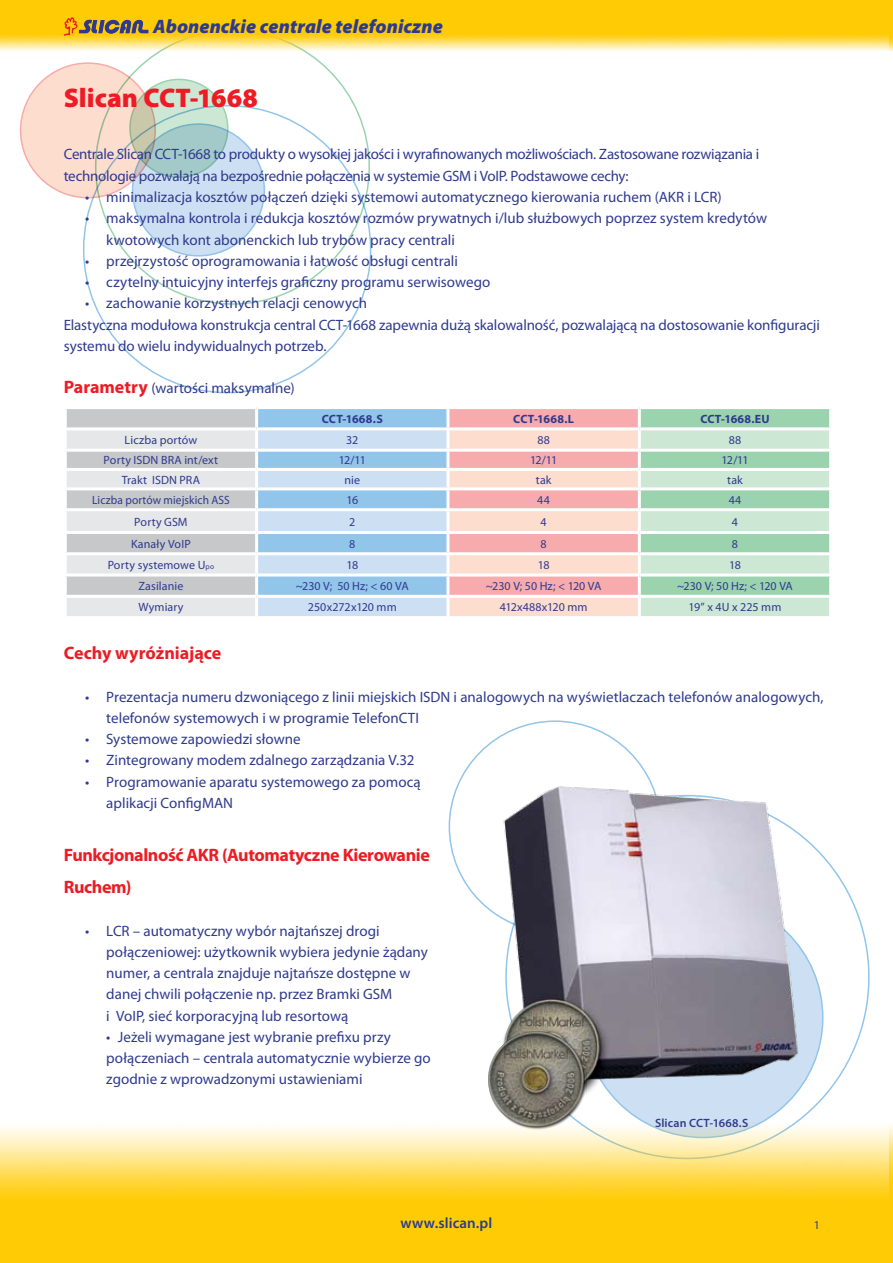
<style>
.page{position:relative;width:893px;height:1263px;background:#fff}
.page>*{position:absolute;margin:0;border:0;box-sizing:border-box;transform-origin:0 0}
.t1{font:900 27px "Myriad Pro";color:#ed1c24}
.t2{font:italic 900 19.5px "Myriad Pro";color:#2f3a8e}
.t3{font:700 18px/32px "Myriad Pro";letter-spacing:-.02em;color:#ed1c24}
.t4{font:700 18px "Myriad Pro";color:#ed1c24}
.t5{font:15px/21.3px "Myriad Pro";color:#2f3a8e}
.t6{font:15px/21.3px "Myriad Pro";letter-spacing:-.02em;color:#2f3a8e}
.t7{font:600 15px "Myriad Pro";letter-spacing:.005em;color:#2f3a8e}
.t8{font:12px "Myriad Pro";letter-spacing:.01em;color:#2f3a8e}
.t9{font:700 12px "Myriad Pro";letter-spacing:.02em;color:#2f3a8e}
.t10{font:12px "Myriad Pro";letter-spacing:.01em;color:#2f3a8e;scale:.95 1}
.t11{font:600 12px "Myriad Pro";letter-spacing:.015em;color:#2f3a8e}
.s1{font-weight:700;font-size:18px;color:#ed1c24}
.s2{font-size:7.5px}
</style>
<div class="page">
<img style="left:0;top:0;width:889px;height:1263px">
<img style="left:889px;top:0;width:4px;height:1263px">
<svg style="left:64px;top:17px;width:85px;height:19px;background:#b58f37"></svg>
<h2 class="t2" style="left:153px;top:14px;width:291px">Abonenckie centrale telefoniczne</h2>
<h1 class="t1" style="left:64px;top:80px;width:196px">Slican CCT-1668</h1>
<p class="t6" style="left:64px;top:144px;width:697px">Centrale Slican CCT-1668 to produkty o wysokiej jakości i wyrafinowanych możliwościach. Zastosowane rozwiązania i technologie pozwalają na bezpośrednie połączenia w systemie GSM i VoIP. Podstawowe cechy:</p>
<p class="t5" style="left:85px;top:186px;width:638px">• minimalizacja kosztów połączeń dzięki systemowi automatycznego kierowania ruchem (AKR i LCR)</p>
<p class="t5" style="left:106px;top:207px;width:662px;text-indent:-21px">• maksymalna kontrola i redukcja kosztów rozmów prywatnych i/lub służbowych poprzez system kredytów kwotowych kont abonenckich lub trybów pracy centrali</p>
<p class="t5" style="left:85px;top:250px;width:374px">• przejrzystość oprogramowania i łatwość obsługi centrali</p>
<p class="t5" style="left:85px;top:271px;width:407px">• czytelny intuicyjny interfejs graficzny programu serwisowego</p>
<p class="t5" style="left:64px;top:292px;width:758px;text-indent:21px">• zachowanie korzystnych relacji cenowych<br>Elastyczna modułowa konstrukcja central CCT-1668 zapewnia dużą skalowalność, pozwalającą na dostosowanie konfiguracji systemu do wielu indywidualnych potrzeb.</p>
<p class="t5" style="left:64px;top:377px;width:233px"><span class="s1">Parametry</span> (wartości maksymalne)</p>
<p class="t9" style="left:322px;top:411px;width:63px">CCT-1668.S</p>
<p class="t9" style="left:513px;top:411px;width:62px">CCT-1668.L</p>
<p class="t9" style="left:700px;top:411px;width:71px">CCT-1668.EU</p>
<p class="t8" style="left:125px;top:433px;width:74px">Liczba portów</p>
<p class="t8" style="left:346px;top:433px;width:14px">32</p>
<p class="t8" style="left:537px;top:433px;width:14px">88</p>
<p class="t8" style="left:729px;top:433px;width:14px">88</p>
<p class="t8" style="left:104px;top:453px;width:116px">Porty ISDN BRA int/ext</p>
<p class="t8" style="left:339px;top:453px;width:29px">12/11</p>
<p class="t8" style="left:530px;top:453px;width:29px">12/11</p>
<p class="t8" style="left:721px;top:453px;width:29px">12/11</p>
<p class="t8" style="left:122px;top:472px;width:80px">Trakt ISDN PRA</p>
<p class="t8" style="left:344px;top:472px;width:17px">nie</p>
<p class="t8" style="left:536px;top:472px;width:17px">tak</p>
<p class="t8" style="left:727px;top:472px;width:17px">tak</p>
<p class="t10" style="left:92px;top:492px;width:146px">Liczba portów miejskich ASS</p>
<p class="t8" style="left:346px;top:492px;width:13px">16</p>
<p class="t8" style="left:537px;top:492px;width:14px">44</p>
<p class="t8" style="left:729px;top:492px;width:14px">44</p>
<p class="t8" style="left:134px;top:514px;width:55px">Porty GSM</p>
<p class="t8" style="left:349px;top:514px;width:8px">2</p>
<p class="t8" style="left:541px;top:514px;width:8px">4</p>
<p class="t8" style="left:732px;top:514px;width:8px">4</p>
<p class="t8" style="left:131px;top:536px;width:61px">Kanały VoIP</p>
<p class="t8" style="left:349px;top:536px;width:8px">8</p>
<p class="t8" style="left:541px;top:536px;width:8px">8</p>
<p class="t8" style="left:732px;top:536px;width:8px">8</p>
<p class="t8" style="left:108px;top:557px;width:108px">Porty systemowe U<span class="s2">po</span></p>
<p class="t8" style="left:346px;top:557px;width:13px">18</p>
<p class="t8" style="left:538px;top:557px;width:13px">18</p>
<p class="t8" style="left:729px;top:557px;width:13px">18</p>
<p class="t8" style="left:138px;top:579px;width:46px">Zasilanie</p>
<p class="t8" style="left:296px;top:579px;width:115px">~230 V; 50 Hz; &lt; 60 VA</p>
<p class="t8" style="left:486px;top:579px;width:117px">~230 V; 50 Hz; &lt; 120 VA</p>
<p class="t8" style="left:677px;top:579px;width:117px">~230 V; 50 Hz; &lt; 120 VA</p>
<p class="t8" style="left:138px;top:600px;width:47px">Wymiary</p>
<p class="t8" style="left:308px;top:600px;width:90px">250x272x120 mm</p>
<p class="t8" style="left:500px;top:600px;width:89px">412x488x120 mm</p>
<p class="t8" style="left:689px;top:600px;width:94px">19” x 4U x 225 mm</p>
<p class="t4" style="left:64px;top:641px;width:159px">Cechy wyróżniające</p>
<p class="t5" style="left:106px;top:686px;width:719px;text-indent:-21px">• Prezentacja numeru dzwoniącego z linii miejskich ISDN i analogowych na wyświetlaczach telefonów analogowych, telefonów systemowych i w programie TelefonCTI</p>
<p class="t5" style="left:85px;top:728px;width:217px">• Systemowe zapowiedzi słowne</p>
<p class="t5" style="left:85px;top:749px;width:331px">• Zintegrowany modem zdalnego zarządzania V.32</p>
<p class="t5" style="left:106px;top:771px;width:316px;text-indent:-21px">• Programowanie aparatu systemowego za pomocą aplikacji ConfigMAN</p>
<p class="t3" style="left:64px;top:838px;width:368px">Funkcjonalność AKR (Automatyczne Kierowanie<br>Ruchem)</p>
<p class="t5" style="left:106px;top:920px;width:323px;text-indent:-21px">• LCR – automatyczny wybór najtańszej drogi połączeniowej: użytkownik wybiera jedynie żądany numer, a centrala znajduje najtańsze dostępne w danej chwili połączenie np. przez Bramki GSM<br>i VoIP, sieć korporacyjną lub resortową</p>
<p class="t5" style="left:106px;top:1026px;width:326px">• Jeżeli wymagane jest wybranie prefixu przy połączeniach – centrala automatycznie wybierze go zgodnie z wprowadzonymi ustawieniami</p>
<p class="t11" style="left:655px;top:1115px;width:95px">Slican CCT-1668.S</p>
<p class="t7" style="left:401px;top:1213px;width:93px">www.slican.pl</p>
<p class="t8" style="left:814px;top:1217px;width:8px">1</p>
</div>
